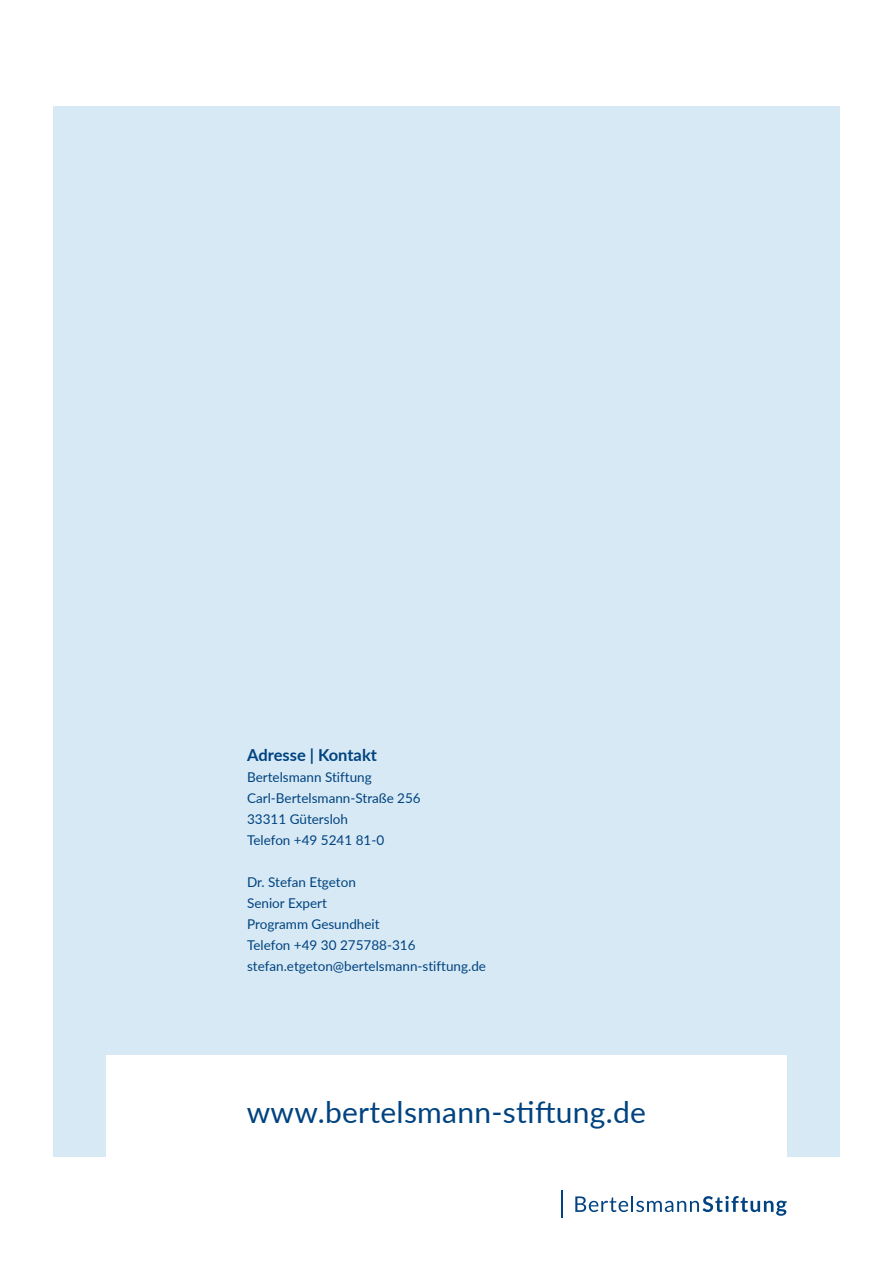
<style>
.page{position:relative;width:893px;height:1263px;background:#fff}
.page>*{position:absolute;margin:0;border:0;box-sizing:border-box;transform-origin:0 0}
.t1{font:30px "Lato";letter-spacing:.01em;color:#004380}
.t2{font:700 16.5px "Lato";color:#004380}
.t3{font:13.5px/21px "Lato";color:#004380}
</style>
<div class="page">
<div style="left:53px;top:106px;width:787px;height:1051px;background:#d7e9f4"></div>
<div style="left:106px;top:1056px;width:681px;height:207px;background:#fff"></div>
<svg style="left:575px;top:1196px;width:212px;height:20px"></svg>
<hr style="left:561px;top:1190px;width:2px;height:28px;background:#004380">
<p class="t2" style="left:247px;top:743px;width:131px">Adresse | Kontakt</p>
<p class="t3" style="left:247px;top:766px;width:175px">Bertelsmann Stiftung<br>Carl-Bertelsmann-Straße 256<br>33311 Gütersloh<br>Telefon +49 5241 81-0</p>
<p class="t3" style="left:247px;top:871px;width:240px">Dr. Stefan Etgeton<br>Senior Expert<br>Programm Gesundheit<br>Telefon +49 30 275788-316 stefan.etgeton@bertelsmann-stiftung.de</p>
<h1 class="t1" style="left:247px;top:1090px;width:401px">www.bertelsmann-stiftung.de</h1>
</div>
